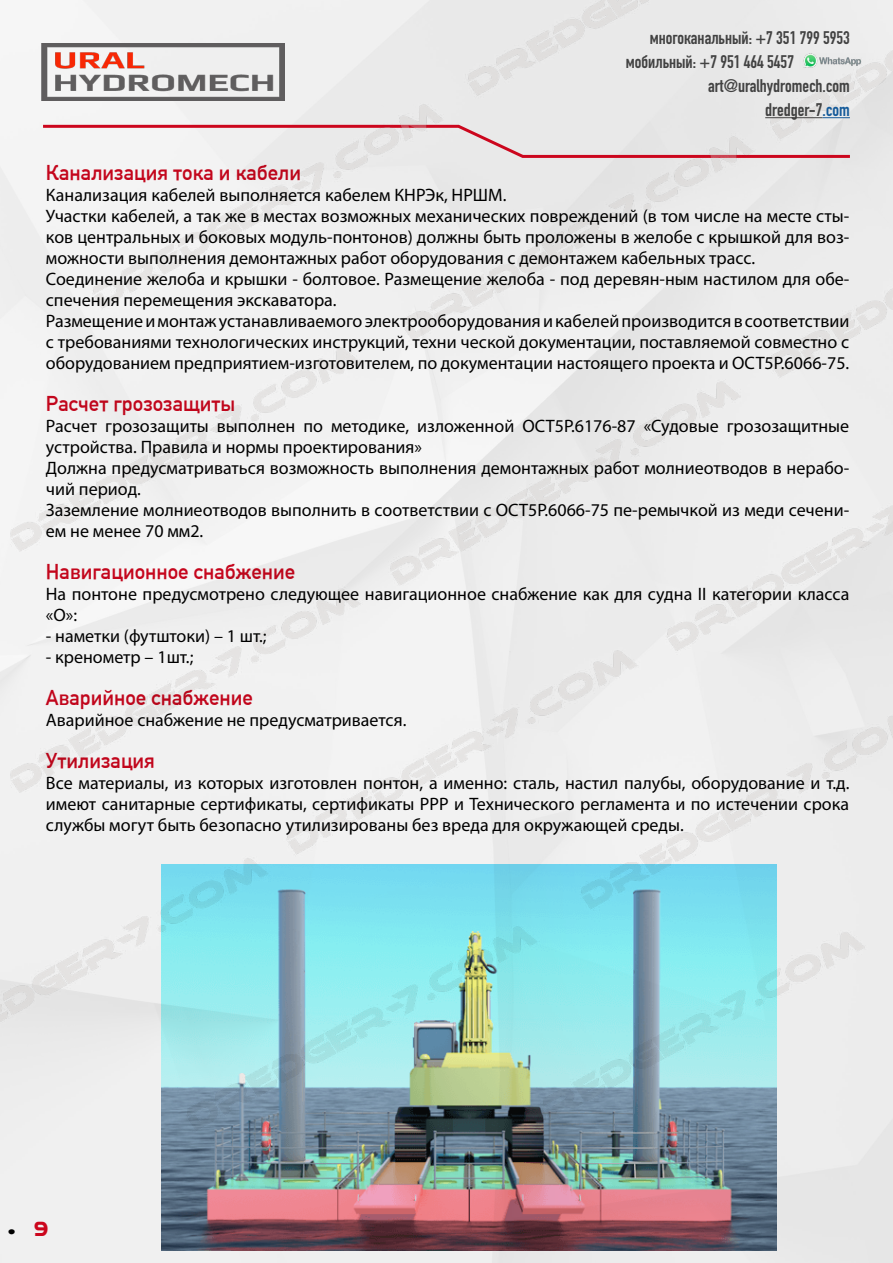
<style>
.page{position:relative;width:893px;height:1263px;background:#fff}
.page>*{position:absolute;margin:0;border:0;box-sizing:border-box;transform-origin:0 0}
.t1{font:700 21px "DIN Alternate";color:#cd071e}
.t2{font:18px/21px "Myriad Pro";color:#000}
.t3{font:700 18px "DIN Condensed";color:#424242}
.t4{font:18px "Nasa";color:#000}
.s1{color:#165b9a}
.s2{font-size:24px;color:#cd071e}
</style>
<div class="page">
<img style="left:0;top:0;width:893px;height:1263px">
<img style="left:41px;top:44px;width:244px;height:56px">
<img style="left:799px;top:53px;width:67px;height:17px">
<img style="left:0;top:158px;width:1px;height:1105px">
<img style="left:162px;top:864px;width:614px;height:386px">
<svg style="left:40px;top:117px;width:813px;height:42px"></svg>
<p class="t3" style="left:650px;top:25px;width:202px">многоканальный: +7 351 799 5953</p>
<p class="t3" style="left:626px;top:49px;width:170px">мобильный: +7 951 464 5457</p>
<p class="t3" style="left:708px;top:73px;width:143px">art@uralhydromech.com</p>
<p class="t3" style="left:765px;top:97px;width:86px">dredger-7<span class="s1">.com</span></p>
<p class="t1" style="left:46px;top:156px;width:257px">Канализация тока и кабели</p>
<p class="t2" style="left:46px;top:184px;width:805px">Канализация кабелей выполняется кабелем КНРЭк, НРШМ.<br>Участки кабелей, а так же в местах возможных механических повреждений (в том числе на месте сты&shy;ков центральных и боковых модуль-понтонов) должны быть проложены в желобе с крышкой для воз&shy;можности выполнения демонтажных работ оборудования с демонтажем кабельных трасс.<br>Соединение желоба и крышки - болтовое. Размещение желоба - под деревян-ным настилом для обе&shy;спечения перемещения экскаватора.<br>Размещение и монтаж устанавливаемого электрооборудования и кабелей производится в соответствии с требованиями технологических инструкций, техни ческой документации, поставляемой совместно с оборудованием предприятием-изготовителем, по документации настоящего проекта и ОСТ5Р.6066-75.</p>
<p class="t1" style="left:46px;top:387px;width:191px">Расчет грозозащиты</p>
<p class="t2" style="left:46px;top:415px;width:805px">Расчет грозозащиты выполнен по методике, изложенной ОСТ5Р.6176-87 «Судовые грозозащитные устройства. Правила и нормы проектирования»<br>Должна предусматриваться возможность выполнения демонтажных работ молниеотводов в нерабо&shy;чий период.<br>Заземление молниеотводов выполнить в соответствии с ОСТ5Р.6066-75 пе-ремычкой из меди сечени&shy;ем не менее 70 мм2.</p>
<p class="t1" style="left:46px;top:555px;width:251px">Навигационное снабжение</p>
<p class="t2" style="left:46px;top:583px;width:805px">На понтоне предусмотрено следующее навигационное снабжение как для судна II категории класса «О»:</p>
<p class="t2" style="left:46px;top:625px;width:222px">- наметки (футштоки) – 1 шт.;</p>
<p class="t2" style="left:46px;top:646px;width:149px">- кренометр – 1шт.;</p>
<p class="t1" style="left:46px;top:681px;width:209px">Аварийное снабжение</p>
<p class="t2" style="left:46px;top:709px;width:362px">Аварийное снабжение не предусматривается.</p>
<p class="t1" style="left:46px;top:744px;width:111px">Утилизация</p>
<p class="t2" style="left:46px;top:772px;width:805px;text-align:justify">Все материалы, из которых изготовлен понтон, а именно: сталь, настил палубы, оборудование и т.д. имеют санитарные сертификаты, сертификаты РРР и Технического регламента и по истечении срока службы могут быть безопасно утилизированы без вреда для окружающей среды.</p>
<p class="t4" style="left:7px;top:1223px;width:42px">• <span class="s2">9</span></p>
</div>
